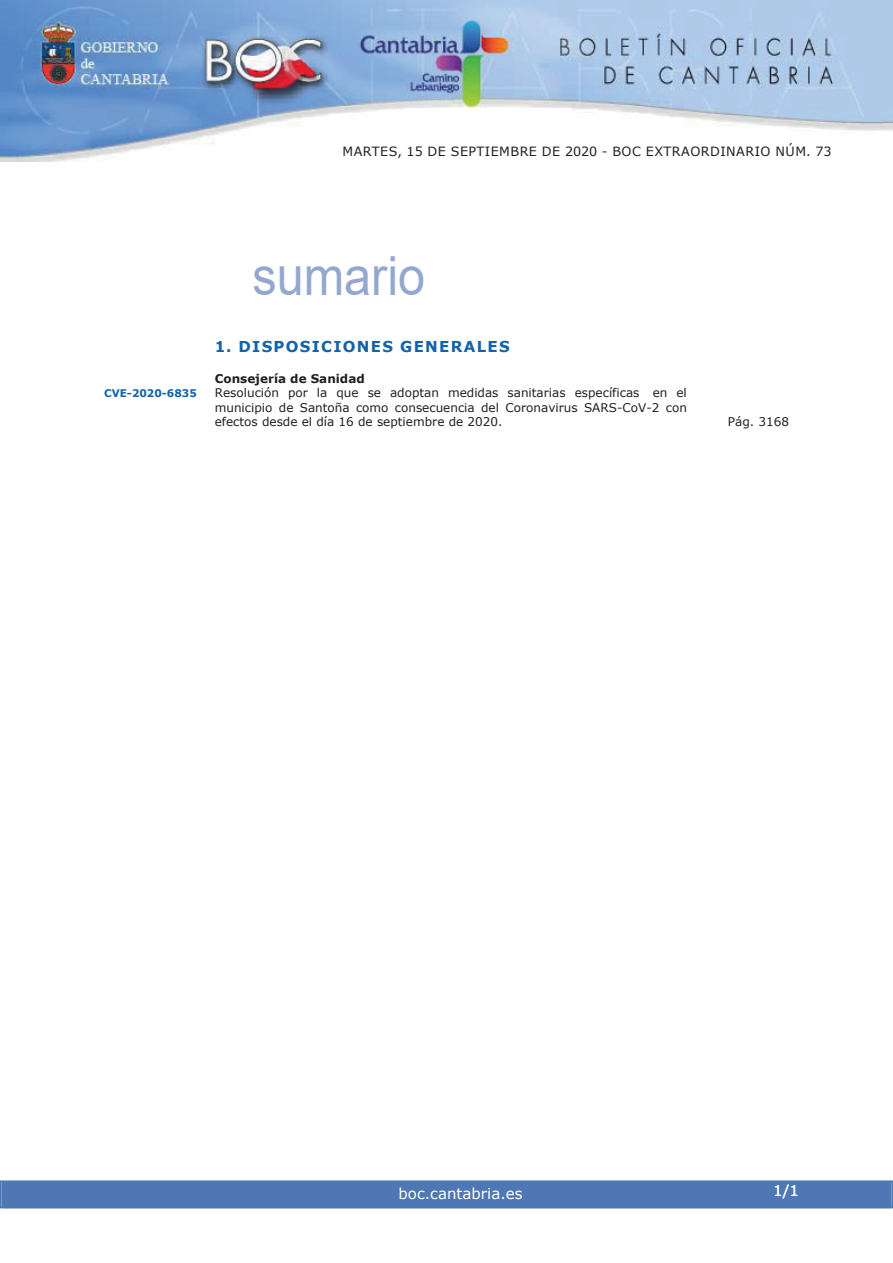
<style>
.page{position:relative;width:893px;height:1263px;background:#fff}
.page>*{position:absolute;margin:0;border:0;box-sizing:border-box;transform-origin:0 0}
.t1{font:54px "Arial";color:#94a8cf;scale:.9 1}
.t2{font:700 15px "Verdana";letter-spacing:.085em;color:#1263a9}
.t3{font:15px "Verdana";color:#fff}
.t4{font:12.75px "Verdana";letter-spacing:.035em;color:#231f20}
.t5{font:12px/14.4px "Verdana";color:#231f20;text-align:justify}
.t6{font:700 12px "Verdana";color:#231f20}
.t7{font:700 10.5px "Verdana";color:#1263a9}
</style>
<div class="page">
<img style="left:0;top:0;width:893px;height:161px">
<div style="left:2px;top:1181px;width:889px;height:27px;background:#4f77b3"></div>
<div style="left:0;top:1180px;width:893px;height:28px;border:2px solid #4f77b3"></div>
<p class="t4" style="left:342px;top:143px;width:491px">MARTES, 15 DE SEPTIEMBRE DE 2020 - BOC EXTRAORDINARIO NÚM. 73</p>
<h1 class="t1" style="left:252px;top:246px;width:194px">sumario</h1>
<p class="t2" style="left:215px;top:337px;width:296px">1. DISPOSICIONES GENERALES</p>
<p class="t6" style="left:215px;top:371px;width:151px">Consejería de Sanidad</p>
<p class="t7" style="left:104px;top:387px;width:94px">CVE-2020-6835</p>
<p class="t5" style="left:215px;top:385px;width:474px">Resolución por la que se adoptan medidas sanitarias específicas en el municipio de Santoña como consecuencia del Coronavirus SARS-CoV-2 con efectos desde el día 16 de septiembre de 2020.</p>
<p class="t5" style="left:728px;top:414px;width:63px">Pág. 3168</p>
<p class="t3" style="left:398px;top:1184px;width:126px">boc.cantabria.es</p>
<p class="t3" style="left:773px;top:1181px;width:27px">1/1</p>
</div>
